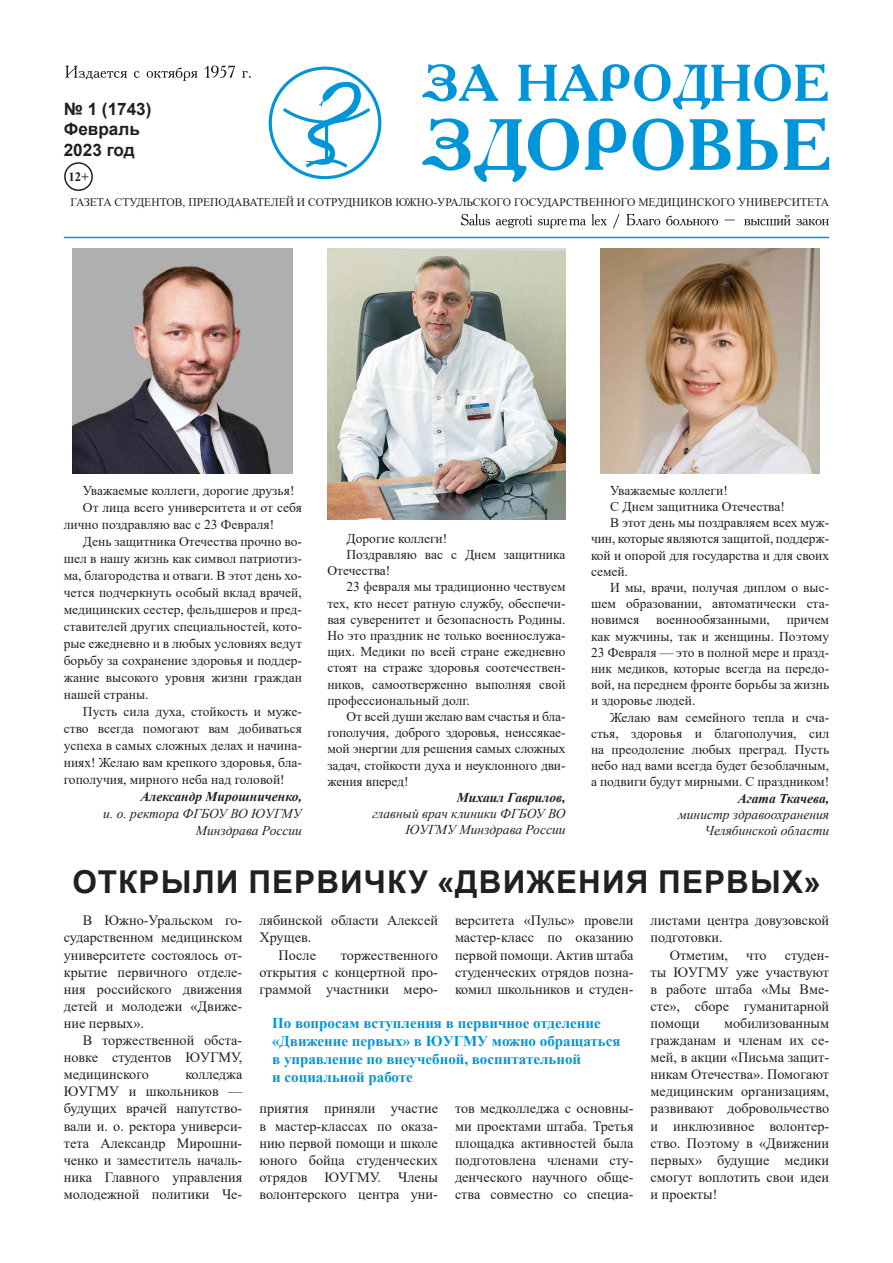
<style>
.page{position:relative;width:893px;height:1263px;background:#fff}
.page>*{position:absolute;margin:0;border:0;box-sizing:border-box;transform-origin:0 0}
.Заголовок{font:700 31.5px "Arial";letter-spacing:.035em;color:#231f20}
.t1{font:700 17.1px/20.5px "Arial";color:#231f20}
.Основной_текст{font:700 15px/18px "Times New Roman";color:#0095d9}
.Основной_текст-2{font:14.25px/17.1px "Times New Roman";color:#231f20;text-align:justify}
.Основной_текст-3{font:13.5px/16.2px "Times New Roman";color:#231f20;text-align:justify}
.Основной_текст-4{font:italic 13.5px/16.2px "Times New Roman";color:#231f20;text-align:right}
.Основной_текст-5{font:italic 700 13.5px "Times New Roman";color:#231f20}
.Основной_текст-6{font:700 12.75px "Times New Roman";color:#231f20}
.t2{font:11.55px "Times New Roman";color:#231f20}
.s1{font-weight:700}
</style>
<div class="page">
<svg style="left:65px;top:66px;width:186px;height:15px"></svg>
<hr style="left:64px;top:237px;width:765px;height:1px;background:#0095d9">
<svg style="left:461px;top:214px;width:368px;height:14px"></svg>
<svg style="left:268px;top:66px;width:114px;height:114px"></svg>
<svg style="left:422px;top:64px;width:407px;height:118px"></svg>
<div style="left:64px;top:162px;width:29px;height:29px;border:2px solid #231f20;border-radius:50%"></div>
<img style="left:73px;top:249px;width:220px;height:224px">
<img style="left:327px;top:249px;width:239px;height:270px">
<img style="left:600px;top:249px;width:220px;height:224px">
<p class="t1" style="left:64px;top:98px;width:89px">№ 1 (1743)<br>Февраль<br>2023 год</p>
<p class="t2" style="left:71px;top:194px;width:760px">ГАЗЕТА СТУДЕНТОВ, ПРЕПОДАВАТЕЛЕЙ И СОТРУДНИКОВ ЮЖНО-УРАЛЬСКОГО ГОСУДАРСТВЕННОГО МЕДИЦИНСКОГО УНИВЕРСИТЕТА</p>
<p class="Основной_текст-6" style="left:69px;top:167px;width:22px">12+</p>
<p class="Основной_текст-3" style="left:83px;top:482px;width:213px">Уважаемые коллеги, дорогие друзья!</p>
<p class="Основной_текст-3" style="left:64px;top:498px;width:240px;line-height:17px;text-indent:19px">От лица всего университета и от себя лично поздравляю вас с 23 Февраля!</p>
<p class="Основной_текст-3" style="left:64px;top:532px;width:240px;line-height:17px;text-indent:19px">День защитника Отечества прочно во&shy;шел в нашу жизнь как символ патриотиз&shy;ма, благородства и отваги. В этот день хо&shy;чется подчеркнуть особый вклад врачей, медицинских сестер, фельдшеров и пред&shy;ставителей других специальностей, кото&shy;рые ежедневно и в любых условиях ведут борьбу за сохранение здоровья и поддер&shy;жание высокого уровня жизни граждан нашей страны.</p>
<p class="Основной_текст-3" style="left:64px;top:702px;width:240px;line-height:17px;text-indent:19px">Пусть сила духа, стойкость и муже&shy;ство всегда помогают вам добиваться успеха в самых сложных делах и начина&shy;ниях! Желаю вам крепкого здоровья, бла&shy;гополучия, мирного неба над головой!</p>
<p class="Основной_текст-4" style="left:103px;top:787px;width:200px;line-height:17px"><span class="s1">Александр Мирошниченко,<br></span>и. о. ректора ФГБОУ ВО ЮУГМУ<br>Минздрава России</p>
<p class="Основной_текст-3" style="left:610px;top:482px;width:119px">Уважаемые коллеги!</p>
<p class="Основной_текст-3" style="left:610px;top:498px;width:176px">С Днем защитника Отечества!</p>
<p class="Основной_текст-3" style="left:591px;top:514px;width:240px;text-indent:19px">В этот день мы поздравляем всех муж&shy;чин, которые являются защитой, поддерж&shy;кой и опорой для государства и для своих семей.</p>
<p class="Основной_текст-3" style="left:591px;top:579px;width:240px;text-indent:19px">И мы, врачи, получая диплом о выс&shy;шем образовании, автоматически ста&shy;новимся военнообязанными, причем как мужчины, так и женщины. Поэтому 23 Февраля — это в полной мере и празд&shy;ник медиков, которые всегда на передо&shy;вой, на переднем фронте борьбы за жизнь и здоровье людей.</p>
<p class="Основной_текст-3" style="left:591px;top:709px;width:240px;text-indent:19px">Желаю вам семейного тепла и сча&shy;стья, здоровья и благополучия, сил на преодоление любых преград. Пусть небо над вами всегда будет безоблачным, а подвиги будут мирными. С праздником!</p>
<p class="Основной_текст-5" style="left:738px;top:789px;width:93px">Агата Ткачева,</p>
<p class="Основной_текст-4" style="left:678px;top:806px;width:152px">министр здравоохранения<br>Челябинской области</p>
<p class="Заголовок" style="left:72px;top:859px;width:750px">ОТКРЫЛИ ПЕРВИЧКУ «ДВИЖЕНИЯ ПЕРВЫХ»</p>
<p class="Основной_текст-2" style="left:64px;top:911px;width:180px;text-indent:19px">В Южно-Уральском го&shy;сударственном медицинском университете состоялось от&shy;крытие первичного отделе&shy;ния российского движения детей и молодежи «Движе&shy;ние первых».</p>
<p class="Основной_текст-2" style="left:64px;top:1031px;width:180px;text-indent:19px">В торжественной обста&shy;новке студентов ЮУГМУ, медицинского</p>
<p class="Основной_текст-3" style="left:347px;top:530px;width:102px">Дорогие коллеги!</p>
<p class="Основной_текст-3" style="left:327px;top:546px;width:240px;text-indent:19px">Поздравляю вас с Днем защитника<br>Отечества!</p>
<p class="Основной_текст-3" style="left:327px;top:578px;width:240px;text-indent:19px">23 февраля мы традиционно чествуем тех, кто несет ратную службу, обеспечи&shy;вая суверенитет и безопасность Родины.<br>Но это праздник не только военнослужа&shy;щих. Медики по всей стране ежедневно стоят на страже здоровья соотечествен&shy;ников, самоотверженно выполняя свой профессиональный долг.</p>
<p class="Основной_текст-3" style="left:327px;top:708px;width:240px;text-indent:19px">От всей души желаю вам счастья и бла&shy;гополучия, доброго здоровья, неиссякае&shy;мой энергии для решения самых сложных задач, стойкости духа и неуклонного дви&shy;жения вперед!</p>
<p class="Основной_текст-4" style="left:372px;top:789px;width:195px"><span class="s1">Михаил Гаврилов,<br></span>главный врач клиники ФГБОУ ВО<br>ЮУГМУ Минздрава России</p>
<p class="Основной_текст-2" style="left:259px;top:911px;width:180px">лябинской области Алексей<br>Хрущев.</p>
<p class="Основной_текст-2" style="left:279px;top:946px;width:39px">После</p>
<p class="Основной_текст-2" style="left:651px;top:911px;width:180px">листами центра довузовской подготовки.</p>
<p class="Основной_текст-2" style="left:670px;top:946px;width:60px">Отметим,</p>
<p class="Основной_текст-2" style="left:746px;top:946px;width:22px">что</p>
<p class="Основной_текст-2" style="left:455px;top:911px;width:180px">верситета «Пульс» провели мастер-класс по оказанию первой помощи. Актив штаба студенческих отрядов позна&shy;комил школьников и студен-</p>
<p class="Основной_текст-2" style="left:259px;top:946px;width:180px;text-indent:81px">торжественного открытия с концертной про&shy;граммой участники меро-</p>
<p class="Основной_текст-2" style="left:651px;top:946px;width:180px;text-indent:134px">студен&shy;ты ЮУГМУ уже участвуют в работе штаба «Мы Вме&shy;сте», сборе гуманитарной помощи</p>
<p class="Основной_текст-2" style="left:651px;top:1014px;width:180px;text-indent:73px">мобилизованным гражданам и членам их се&shy;мей, в акции «Письма защит&shy;никам Отечества». Помогают медицинским организациям, развивают добровольчество и инклюзивное волонтер&shy;ство. Поэтому в «Движении первых» будущие медики смогут воплотить свои идеи и проекты!</p>
<p class="Основной_текст" style="left:272px;top:1014px;width:350px">По вопросам вступления в первичное отделение «Движение первых» в ЮУГМУ можно обращаться в управление по внеучебной, воспитательной<br>и социальной работе</p>
<p class="Основной_текст-2" style="left:64px;top:1065px;width:180px;text-indent:122px">колледжа ЮУГМУ и школьников — будущих врачей напутство&shy;вали и. о. ректора универси&shy;тета Александр Мирошни&shy;ченко и заместитель началь&shy;ника Главного управления молодежной политики Че-</p>
<p class="Основной_текст-2" style="left:259px;top:1100px;width:180px">приятия приняли участие в мастер-классах по оказа&shy;нию первой помощи и школе юного бойца студенческих отрядов ЮУГМУ. Члены волонтерского центра уни-</p>
<p class="Основной_текст-2" style="left:455px;top:1100px;width:180px">тов медколледжа с основны&shy;ми проектами штаба. Третья площадка активностей была подготовлена членами сту&shy;денческого научного обще&shy;ства совместно со специа-</p>
</div>
